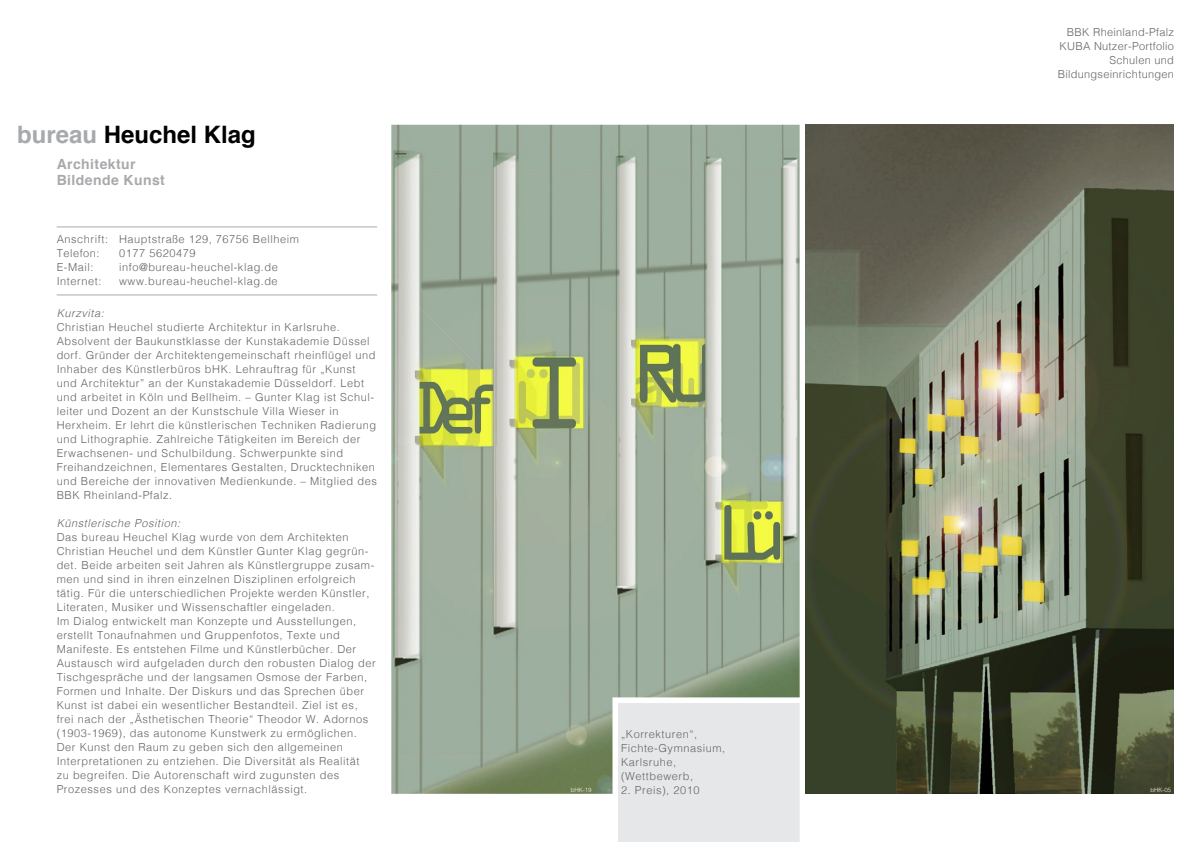
<style>
.page{position:relative;width:1191px;height:842px;background:#fff}
.page>*{position:absolute;margin:0;border:0;box-sizing:border-box;transform-origin:0 0}
.t1{font:700 24px "Helvetica";color:#000}
.t2{font:700 14px/16px "Helvetica";letter-spacing:.03em;color:#a7a9ac}
.t3{font:300 11px/14px "Helvetica";letter-spacing:.05em;color:#636466}
.t4{font:300 11px/14px "Helvetica";letter-spacing:.025em;color:#636466;text-align:right}
.t5{font:italic 300 11px "Helvetica";letter-spacing:.05em;color:#636466}
.t6{font:300 6px "Helvetica";color:#fff}
.s1{color:#a7a9ac}
</style>
<div class="page">
<img style="left:391px;top:125px;width:408px;height:669px">
<hr style="left:57px;top:227px;width:320px;height:1px;background:#a7a9ac">
<hr style="left:57px;top:295px;width:320px;height:1px;background:#a7a9ac">
<img style="left:805px;top:125px;width:369px;height:669px">
<div style="left:618px;top:703px;width:181px;height:138px;background:#e6e7e8"></div>
<div style="left:618px;top:703px;width:181px;height:139px;border:1px solid #e6e7e8"></div>
<h1 class="t1" style="left:17px;top:115px;width:240px"><span class="s1">bureau</span> Heuchel Klag</h1>
<p class="t2" style="left:57px;top:156px;width:110px">Architektur<br>Bildende Kunst</p>
<p class="t3" style="left:57px;top:232px;width:53px">Anschrift:<br>Telefon:<br>E-Mail:<br>Internet:</p>
<p class="t3" style="left:119px;top:232px;width:181px">Hauptstraße 129, 76756 Bellheim<br>0177 5620479 info@bureau-heuchel-klag.de www.bureau-heuchel-klag.de</p>
<p class="t5" style="left:57px;top:304px;width:49px">Kurzvita:</p>
<p class="t3" style="left:57px;top:319px;width:322px">Christian Heuchel studierte Architektur in Karlsruhe.<br>Absolvent der Baukunstklasse der Kunstakademie Düssel dorf. Gründer der Architektengemeinschaft rheinflügel und Inhaber des Künstlerbüros bHK. Lehrauftrag für „Kunst und Architektur” an der Kunstakademie Düsseldorf. Lebt und arbeitet in Köln und Bellheim. – Gunter Klag ist Schul&shy;leiter und Dozent an der Kunstschule Villa Wieser in Herxheim. Er lehrt die künstlerischen Techniken Radierung und Lithographie. Zahlreiche Tätigkeiten im Bereich der Erwachsenen- und Schulbildung. Schwerpunkte sind Freihandzeichnen, Elementares Gestalten, Drucktechniken und Bereiche der innovativen Medienkunde. – Mitglied des BBK Rheinland-Pfalz.</p>
<p class="t5" style="left:57px;top:514px;width:125px">Künstlerische Position:</p>
<p class="t3" style="left:57px;top:529px;width:320px">Das bureau Heuchel Klag wurde von dem Architekten Christian Heuchel und dem Künstler Gunter Klag gegrün&shy;det. Beide arbeiten seit Jahren als Künstlergruppe zusam&shy;men und sind in ihren einzelnen Disziplinen erfolgreich tätig. Für die unterschiedlichen Projekte werden Künstler, Literaten, Musiker und Wissenschaftler eingeladen.<br>Im Dialog entwickelt man Konzepte und Ausstellungen, erstellt Tonaufnahmen und Gruppenfotos, Texte und Manifeste. Es entstehen Filme und Künstlerbücher. Der Austausch wird aufgeladen durch den robusten Dialog der Tischgespräche und der langsamen Osmose der Farben, Formen und Inhalte. Der Diskurs und das Sprechen über Kunst ist dabei ein wesentlicher Bestandteil. Ziel ist es, frei nach der „Ästhetischen Theorie“ Theodor W. Adornos (1903-1969), das autonome Kunstwerk zu ermöglichen.<br>Der Kunst den Raum zu geben sich den allgemeinen Interpretationen zu entziehen. Die Diversität als Realität<br>zu begreifen. Die Autorenschaft wird zugunsten des Prozesses und des Konzeptes vernachlässigt.</p>
<p class="t4" style="left:1057px;top:25px;width:118px">BBK Rheinland-Pfalz<br>KUBA Nutzer-Portfolio<br>Schulen und<br>Bildungseinrichtungen</p>
<p class="t3" style="left:621px;top:726px;width:106px">„Korrekturen“,<br>Fichte-Gymnasium,<br>Karlsruhe, (Wettbewerb,</p>
<p class="t3" style="left:621px;top:782px;width:80px">2. Preis), 2010</p>
<p class="t6" style="left:571px;top:785px;width:22px">bHK-19</p>
<p class="t6" style="left:1150px;top:785px;width:22px">bHK-05</p>
</div>
